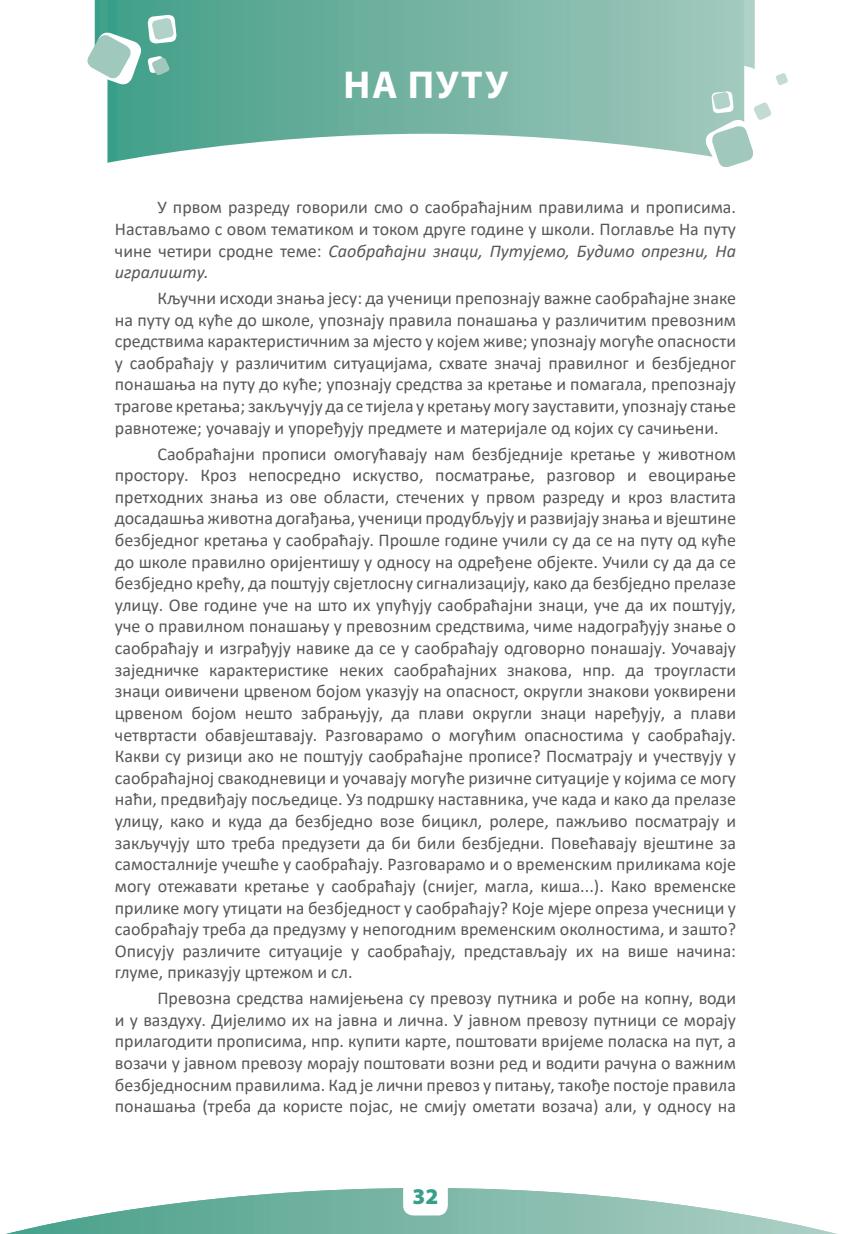
<style>
.page{position:relative;width:851px;height:1234px;background:#fff}
.page>*{position:absolute;margin:0;border:0;box-sizing:border-box;transform-origin:0 0}
.t1{font:700 39px "Myriad Pro";letter-spacing:.055em;color:#fff}
.t2{font:900 22.5px "Myriad Pro";color:#379f89}
.t3{font:18px/21.6px "Calibri";color:#57585a;text-align:justify}
.s1{font-style:italic}
</style>
<div class="page">
<svg style="left:10px;top:1188px;width:823px;height:45px"></svg>
<div style="left:403px;top:1170px;width:45px;height:45px;background:#fff;border-radius:10px"></div>
<svg style="left:107px;top:0;width:637px;height:14px;background:#72b3a2"></svg>
<svg style="left:87px;top:14px;width:701px;height:153px"></svg>
<h1 class="t1" style="left:343px;top:59px;width:166px">НА ПУТУ</h1>
<p class="t3" style="left:115px;top:196px;width:622px;text-indent:43px">У првом разреду говорили смо о саобраћајним правилима и прописима.<br>Настављамо с овом тематиком и током друге године у школи. Поглавље На путу чине четири сродне теме: <span class="s1">Саобраћајни знаци, Путујемо, Будимо опрезни, На игралишту.</span></p>
<p class="t3" style="left:115px;top:287px;width:622px;text-indent:43px">Кључни исходи знања јесу: да ученици препознају важне саобраћајне знаке на путу од куће до школе, упознају правила понашања у различитим превозним средствима карактеристичним за мјесто у којем живе; упознају могуће опасности у саобраћају у различитим ситуацијама, схвате значај правилног и безбједног понашања на путу до куће; упознају средства за кретање и помагала, препознају трагове кретања; закључују да се тијела у кретању могу зауставити, упознају стање равнотеже; уочавају и упоређују предмете и материјале од којих су сачињени.</p>
<p class="t3" style="left:115px;top:442px;width:622px;text-indent:43px">Саобраћајни прописи омогућавају нам безбједније кретање у животном простору. Кроз непосредно искуство, посматрање, разговор и евоцирање претходних знања из ове области, стечених у првом разреду и кроз властита досадашња животна догађања, ученици продубљују и развијају знања и вјештине безбједног кретања у саобраћају. Прошле године учили су да се на путу од куће до школе правилно оријентишу у односу на одређене објекте. Учили су да да се безбједно крећу, да поштују свјетлосну сигнализацију, како да безбједно прелазе улицу. Ове године уче на што их упућују саобраћајни знаци, уче да их поштују, уче о правилном понашању у превозним средствима, чиме надограђују знање о саобраћају и изграђују навике да се у саобраћају одговорно понашају. Уочавају заједничке карактеристике неких саобраћајних знакова, нпр. да троугласти знаци оивичени црвеном бојом указују на опасност, округли знакови уоквирени црвеном бојом нешто забрањују, да плави округли знаци наређују, а плави четвртасти обавјештавају. Разговарамо о могућим опасностима у саобраћају.<br>Какви су ризици ако не поштују саобраћајне прописе? Посматрају и учествују у саобраћајној свакодневици и уочавају могуће ризичне ситуације у којима се могу наћи, предвиђају посљедице. Уз подршку наставника, уче када и како да прелазе улицу, како и куда да безбједно возе бицикл, ролере, пажљиво посматрају и закључују што треба предузети да би били безбједни. Повећавају вјештине за самосталније учешће у саобраћају. Разговарамо и о временским приликама које могу отежавати кретање у саобраћају (снијег, магла, киша...). Како временске прилике могу утицати на безбједност у саобраћају? Које мјере опреза учесници у саобраћају треба да предузму у непогодним временским околностима, и зашто?<br>Описују различите ситуације у саобраћају, представљају их на више начина: глуме, приказују цртежом и сл.</p>
<p class="t3" style="left:115px;top:986px;width:622px;text-indent:43px">Превозна средства намијењена су превозу путника и робе на копну, води и у ваздуху. Дијелимо их на јавна и лична. У јавном превозу путници се морају прилагодити прописима, нпр. купити карте, поштовати вријеме поласка на пут, а возачи у јавном превозу морају поштовати возни ред и водити рачуна о важним безбједносним правилима. Кад је лични превоз у питању, такође постоје правила понашања (треба да користе појас, не смију ометати возача) али, у односу на</p>
<p class="t2" style="left:412px;top:1181px;width:27px">32</p>
</div>
